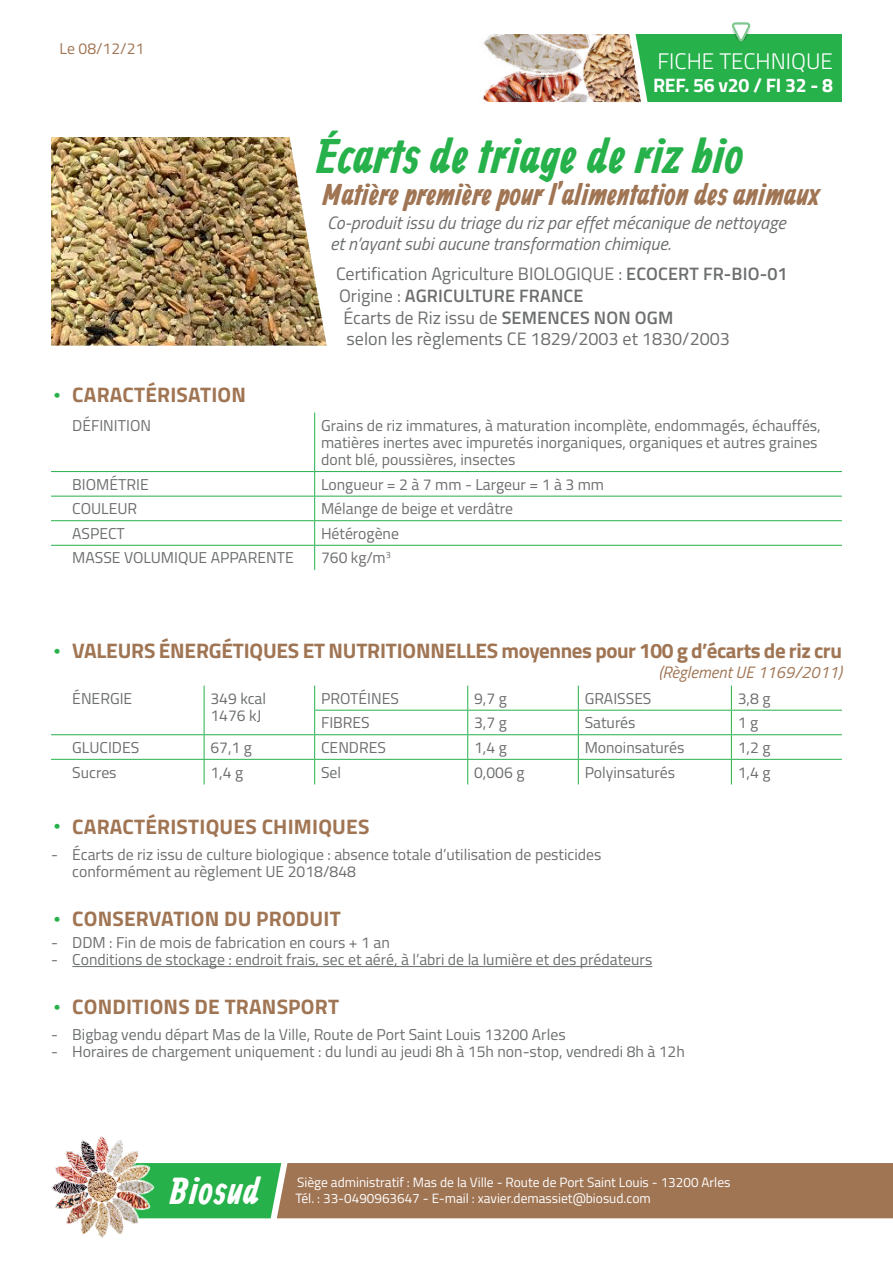
<style>
.page{position:relative;width:893px;height:1263px;background:#fff}
.page>*{position:absolute;margin:0;border:0;box-sizing:border-box;transform-origin:0 0}
.t1{font:700 48.45px "Allan";letter-spacing:.01em;color:#26b14a}
.t2{font:700 37.5px "Allan";letter-spacing:.02em;color:#fff}
.t3{font:700 30px "Allan";color:#a07554}
.t4{font:300 22.5px "Titillium Web";color:#fff}
.t5{font:700 21px "Titillium Web";color:#a07554}
.t6{font:700 19.5px "Titillium Web";letter-spacing:-.015em;color:#fff}
.t7{font:18px "Titillium Web";color:#6c6e6f}
.t8{font:italic 18px/21.6px "Titillium";color:#6c6e6f}
.t9{font:600 18px "Titillium Web";letter-spacing:.01em;color:#6c6e6f}
.t10{font:italic 16.5px "Titillium";color:#a07554}
.t11{font:15.75px/17.2px "Titillium";color:#6c6e6f}
.t12{font:15.75px "Titillium";color:#a07554}
.t13{font:13.5px "Titillium Web";color:#fff}
.s1{font-weight:600}
.s2{font-weight:400}
.s3{font-family:"Allan";font-weight:400;color:#26b14a}
</style>
<div class="page">
<svg style="left:169px;top:1163px;width:724px;height:55px;background:#8e7f54"></svg>
<img style="left:51px;top:1136px;width:118px;height:102px">
<hr style="left:314px;top:412px;width:1px;height:59px;background:#26b14a">
<hr style="left:51px;top:471px;width:264px;height:1px;background:#26b14a">
<hr style="left:315px;top:471px;width:527px;height:1px;background:#26b14a">
<hr style="left:51px;top:496px;width:264px;height:1px;background:#26b14a">
<hr style="left:315px;top:496px;width:527px;height:1px;background:#26b14a">
<hr style="left:51px;top:520px;width:264px;height:1px;background:#26b14a">
<hr style="left:315px;top:520px;width:527px;height:1px;background:#26b14a">
<hr style="left:51px;top:545px;width:264px;height:1px;background:#26b14a">
<hr style="left:315px;top:545px;width:527px;height:1px;background:#26b14a">
<svg style="left:314px;top:472px;width:1px;height:98px"></svg>
<img style="left:482px;top:22px;width:360px;height:80px">
<img style="left:51px;top:137px;width:276px;height:209px">
<hr style="left:72px;top:966px;width:580px;height:1px;background:#6c6e6f">
<hr style="left:51px;top:734px;width:153px;height:1px;background:#26b14a">
<hr style="left:204px;top:734px;width:111px;height:1px;background:#26b14a">
<hr style="left:315px;top:734px;width:153px;height:1px;background:#26b14a">
<hr style="left:468px;top:734px;width:110px;height:1px;background:#26b14a">
<hr style="left:578px;top:734px;width:153px;height:1px;background:#26b14a">
<hr style="left:731px;top:734px;width:111px;height:1px;background:#26b14a">
<hr style="left:51px;top:759px;width:153px;height:1px;background:#26b14a">
<hr style="left:204px;top:759px;width:111px;height:1px;background:#26b14a">
<hr style="left:315px;top:759px;width:153px;height:1px;background:#26b14a">
<hr style="left:468px;top:759px;width:110px;height:1px;background:#26b14a">
<hr style="left:578px;top:759px;width:153px;height:1px;background:#26b14a">
<hr style="left:731px;top:759px;width:111px;height:1px;background:#26b14a">
<svg style="left:204px;top:686px;width:1px;height:98px"></svg>
<svg style="left:314px;top:686px;width:1px;height:98px"></svg>
<svg style="left:467px;top:686px;width:1px;height:98px"></svg>
<svg style="left:578px;top:686px;width:1px;height:98px"></svg>
<svg style="left:731px;top:686px;width:1px;height:98px"></svg>
<hr style="left:314px;top:710px;width:154px;height:1px;background:#26b14a">
<hr style="left:468px;top:710px;width:110px;height:1px;background:#26b14a">
<hr style="left:578px;top:710px;width:153px;height:1px;background:#26b14a">
<hr style="left:731px;top:710px;width:111px;height:1px;background:#26b14a">
<p class="t12" style="left:60px;top:37px;width:86px">Le 08/12/21</p>
<h3 class="t4" style="left:657px;top:44px;width:177px">FICHE TECHNIQUE</h3>
<p class="t6" style="left:653px;top:70px;width:181px">REF. 56 v20 / FI 32 - 8</p>
<h1 class="t1" style="left:316px;top:130px;width:428px">Écarts de triage de riz bio</h1>
<h3 class="t3" style="left:322px;top:178px;width:499px">Matière première pour l’alimentation des animaux</h3>
<p class="t8" style="left:327px;top:211px;width:460px">Co-produit issu du triage du riz par effet mécanique de nettoyage et n’ayant subi aucune transformation chimique.</p>
<p class="t7" style="left:336px;top:261px;width:453px">Certification Agriculture BIOLOGIQUE : <span class="s1">ECOCERT FR-BIO-01</span></p>
<p class="t9" style="left:339px;top:282px;width:246px"><span class="s2">Origine :</span> AGRICULTURE FRANCE</p>
<p class="t7" style="left:344px;top:304px;width:331px">Écarts de Riz issu de <span class="s1">SEMENCES NON OGM</span></p>
<p class="t7" style="left:347px;top:326px;width:385px">selon les règlements CE 1829/2003 et 1830/2003</p>
<h3 class="t5" style="left:51px;top:379px;width:197px"><span class="s3">•</span> CARACTÉRISATION</h3>
<p class="t11" style="left:72px;top:416px;width:80px">DÉFINITION</p>
<p class="t11" style="left:321px;top:416px;width:501px">Grains de riz immatures, à maturation incomplète, endommagés, échauffés, matières inertes avec impuretés inorganiques, organiques et autres graines dont blé, poussières, insectes</p>
<p class="t11" style="left:72px;top:475px;width:78px">BIOMÉTRIE</p>
<p class="t11" style="left:321px;top:475px;width:284px">Longueur = 2 à 7 mm - Largeur = 1 à 3 mm</p>
<p class="t11" style="left:72px;top:499px;width:67px">COULEUR</p>
<p class="t11" style="left:321px;top:499px;width:194px">Mélange de beige et verdâtre</p>
<p class="t11" style="left:72px;top:524px;width:54px">ASPECT</p>
<p class="t11" style="left:321px;top:524px;width:80px">Hétérogène</p>
<p class="t11" style="left:72px;top:549px;width:223px">MASSE VOLUMIQUE APPARENTE</p>
<p class="t11" style="left:321px;top:549px;width:71px">760 kg/m<sup>3</sup></p>
<h3 class="t5" style="left:51px;top:635px;width:792px"><span class="s3">•</span> VALEURS ÉNERGÉTIQUES ET NUTRITIONNELLES moyennes pour 100 g d’écarts de riz cru</h3>
<p class="t10" style="left:659px;top:660px;width:185px">(Règlement UE 1169/2011)</p>
<p class="t11" style="left:72px;top:689px;width:62px">ÉNERGIE</p>
<p class="t11" style="left:210px;top:689px;width:57px">349 kcal<br>1476 kJ</p>
<p class="t11" style="left:321px;top:689px;width:79px">PROTÉINES</p>
<p class="t11" style="left:474px;top:689px;width:34px">9,7 g</p>
<p class="t11" style="left:585px;top:689px;width:68px">GRAISSES</p>
<p class="t11" style="left:738px;top:689px;width:34px">3,8 g</p>
<p class="t11" style="left:321px;top:713px;width:50px">FIBRES</p>
<p class="t11" style="left:474px;top:713px;width:34px">3,7 g</p>
<p class="t11" style="left:585px;top:713px;width:52px">Saturés</p>
<p class="t11" style="left:738px;top:713px;width:22px">1 g</p>
<p class="t11" style="left:72px;top:738px;width:68px">GLUCIDES</p>
<p class="t11" style="left:210px;top:738px;width:43px">67,1 g</p>
<p class="t11" style="left:321px;top:738px;width:66px">CENDRES</p>
<p class="t11" style="left:474px;top:738px;width:34px">1,4 g</p>
<p class="t11" style="left:585px;top:738px;width:101px">Monoinsaturés</p>
<p class="t11" style="left:738px;top:738px;width:34px">1,2 g</p>
<p class="t11" style="left:72px;top:763px;width:46px">Sucres</p>
<p class="t11" style="left:210px;top:763px;width:34px">1,4 g</p>
<p class="t11" style="left:321px;top:763px;width:22px">Sel</p>
<p class="t11" style="left:474px;top:763px;width:52px">0,006 g</p>
<p class="t11" style="left:585px;top:763px;width:92px">Polyinsaturés</p>
<p class="t11" style="left:738px;top:763px;width:34px">1,4 g</p>
<h3 class="t5" style="left:51px;top:810px;width:320px"><span class="s3">•</span> CARACTÉRISTIQUES CHIMIQUES</h3>
<p class="t11" style="left:72px;top:845px;width:531px;text-indent:-21px">- Écarts de riz issu de culture biologique : absence totale d’utilisation de pesticides conformément au règlement UE 2018/848</p>
<h3 class="t5" style="left:51px;top:903px;width:291px"><span class="s3">•</span> CONSERVATION DU PRODUIT</h3>
<p class="t11" style="left:51px;top:933px;width:340px">- DDM : Fin de mois de fabrication en cours + 1 an</p>
<p class="t11" style="left:51px;top:950px;width:603px">- Conditions de stockage : endroit frais, sec et aéré, à l’abri de la lumière et des prédateurs</p>
<h3 class="t5" style="left:51px;top:991px;width:290px"><span class="s3">•</span> CONDITIONS DE TRANSPORT</h3>
<p class="t11" style="left:51px;top:1025px;width:516px">- Bigbag vendu départ Mas de la Ville, Route de Port Saint Louis 13200 Arles</p>
<p class="t11" style="left:51px;top:1042px;width:635px">- Horaires de chargement uniquement : du lundi au jeudi 8h à 15h non-stop, vendredi 8h à 12h</p>
<h2 class="t2" style="left:170px;top:1170px;width:91px">Biosud</h2>
<p class="t13" style="left:297px;top:1173px;width:435px">Siège administratif : Mas de la Ville - Route de Port Saint Louis - 13200 Arles</p>
<p class="t13" style="left:296px;top:1189px;width:357px">Tél. : 33-0490963647 - E-mail : xavier.demassiet@biosud.com</p>
</div>
